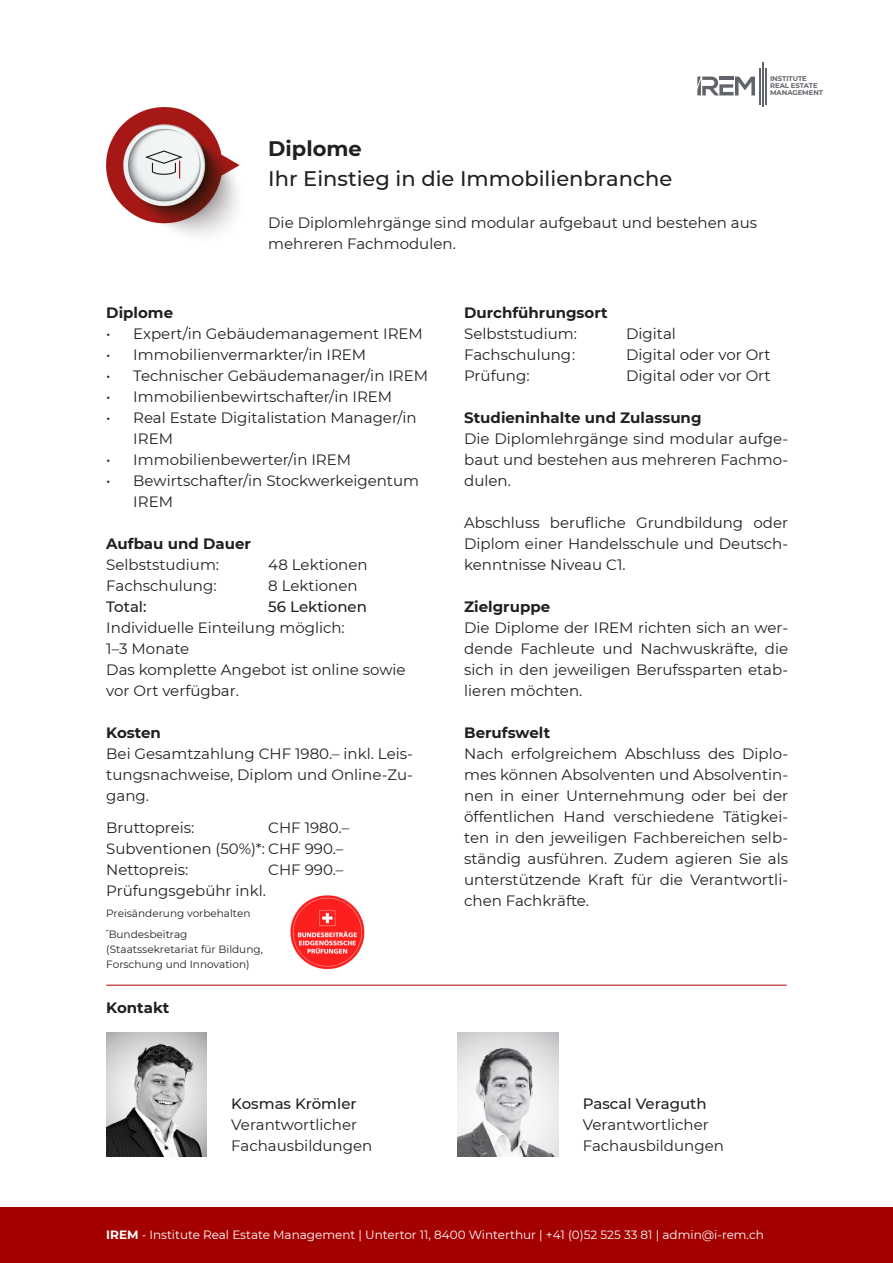
<style>
.page{position:relative;width:893px;height:1263px;background:#fff}
.page>*{position:absolute;margin:0;border:0;box-sizing:border-box;transform-origin:0 0}
.t1{font:500 21px "Montserrat";color:#231f20}
.t2{font:700 21px "Montserrat";color:#231f20}
.t3{font:15px/21px "Montserrat";color:#231f20}
.t4{font:700 15px "Montserrat";color:#231f20}
.t5{font:500 15px "Montserrat";color:#231f20}
.t6{font:12px "Montserrat";color:#fff}
.t7{font:10.5px/15px "Montserrat";color:#231f20}
.t8{font:700 6.9px/7.1px "Montserrat";color:#61656a}
.s1{font-weight:700}
</style>
<div class="page">
<div style="left:0;top:1207px;width:893px;height:56px;background:#a50000"></div>
<svg style="left:697px;top:77px;width:58px;height:18px"></svg>
<hr style="left:762px;top:62px;width:1px;height:44px;background:#61656a">
<hr style="left:765px;top:68px;width:1px;height:37px;background:#61656a">
<hr style="left:759px;top:68px;width:1px;height:37px;background:#61656a">
<img style="left:106px;top:107px;width:134px;height:128px">
<svg style="left:146px;top:150px;width:36px;height:29px"></svg>
<img style="left:106px;top:1032px;width:101px;height:125px">
<img style="left:458px;top:1032px;width:100px;height:125px">
<hr style="left:106px;top:985px;width:681px;height:1px;background:#a50000">
<img style="left:290px;top:895px;width:75px;height:75px">
<p class="t8" style="left:770px;top:75px;width:55px">INSTITUTE<br>REAL ESTATE<br>MANAGEMENT</p>
<p class="t2" style="left:268px;top:134px;width:95px">Diplome</p>
<p class="t1" style="left:268px;top:164px;width:405px">Ihr Einstieg in die Immobilienbranche</p>
<p class="t3" style="left:268px;top:212px;width:490px">Die Diplomlehrgänge sind modular aufgebaut und bestehen aus mehreren Fachmodulen.</p>
<p class="t4" style="left:106px;top:302px;width:68px">Diplome</p>
<p class="t3" style="left:106px;top:323px;width:318px">• Expert/in Gebäudemanagement IREM</p>
<p class="t3" style="left:106px;top:344px;width:261px">• Immobilienvermarkter/in IREM</p>
<p class="t3" style="left:106px;top:365px;width:323px">• Technischer Gebäudemanager/in IREM</p>
<p class="t3" style="left:106px;top:386px;width:287px">• Immobilienbewirtschafter/in IREM</p>
<p class="t3" style="left:133px;top:407px;width:285px;text-indent:-27px">• Real Estate Digitalistation Manager/in<br>IREM</p>
<p class="t3" style="left:106px;top:449px;width:246px">• Immobilienbewerter/in IREM</p>
<p class="t3" style="left:133px;top:470px;width:287px;text-indent:-27px">• Bewirtschafter/in Stockwerkeigentum<br>IREM</p>
<p class="t4" style="left:106px;top:533px;width:146px">Aufbau und Dauer</p>
<p class="t3" style="left:106px;top:554px;width:114px">Selbststudium:</p>
<p class="t3" style="left:268px;top:554px;width:101px">48 Lektionen</p>
<p class="t3" style="left:106px;top:575px;width:112px">Fachschulung:</p>
<p class="t3" style="left:268px;top:575px;width:91px">8 Lektionen</p>
<p class="t5" style="left:106px;top:596px;width:42px">Total:</p>
<p class="t5" style="left:268px;top:596px;width:100px">56 Lektionen</p>
<p class="t3" style="left:106px;top:617px;width:240px">Individuelle Einteilung möglich:<br>1–3 Monate</p>
<p class="t3" style="left:106px;top:659px;width:301px">Das komplette Angebot ist online sowie vor Ort verfügbar.</p>
<p class="t4" style="left:106px;top:722px;width:56px">Kosten</p>
<p class="t3" style="left:106px;top:743px;width:308px;text-align:justify">Bei Gesamtzahlung CHF 1980.– inkl. Leis&shy;tungsnachweise, Diplom und Online-Zu&shy;gang.</p>
<p class="t3" style="left:106px;top:816px;width:90px">Bruttopreis:</p>
<p class="t3" style="left:268px;top:816px;width:82px">CHF 1980.–</p>
<p class="t3" style="left:106px;top:837px;width:239px">Subventionen (50%)*: CHF 990.–</p>
<p class="t3" style="left:106px;top:858px;width:83px">Nettopreis:</p>
<p class="t3" style="left:268px;top:858px;width:77px">CHF 990.–</p>
<p class="t3" style="left:106px;top:879px;width:161px">Prüfungsgebühr inkl.</p>
<p class="t7" style="left:106px;top:905px;width:146px">Preisänderung vorbehalten</p>
<p class="t7" style="left:106px;top:926px;width:158px"><sup>*</sup>Bundesbeitrag (Staatssekretariat für Bildung,<br>Forschung und Innovation)</p>
<p class="t4" style="left:106px;top:997px;width:65px">Kontakt</p>
<p class="t5" style="left:231px;top:1093px;width:127px">Kosmas Krömler</p>
<p class="t3" style="left:231px;top:1113px;width:143px">Verantwortlicher<br>Fachausbildungen</p>
<p class="t4" style="left:464px;top:302px;width:145px">Durchführungsort</p>
<p class="t3" style="left:464px;top:323px;width:114px">Selbststudium:</p>
<p class="t3" style="left:626px;top:323px;width:51px">Digital</p>
<p class="t3" style="left:464px;top:344px;width:113px">Fachschulung:</p>
<p class="t3" style="left:626px;top:344px;width:146px">Digital oder vor Ort</p>
<p class="t3" style="left:464px;top:365px;width:67px">Prüfung:</p>
<p class="t3" style="left:626px;top:365px;width:146px">Digital oder vor Ort</p>
<p class="t4" style="left:464px;top:407px;width:239px">Studieninhalte und Zulassung</p>
<p class="t3" style="left:464px;top:428px;width:325px;text-align:justify">Die Diplomlehrgänge sind modular aufge&shy;baut und bestehen aus mehreren Fachmo&shy;dulen.</p>
<p class="t3" style="left:464px;top:512px;width:325px;text-align:justify">Abschluss berufliche Grundbildung oder Diplom einer Handelsschule und Deutsch&shy;kenntnisse Niveau C1.</p>
<p class="t4" style="left:464px;top:596px;width:87px">Zielgruppe</p>
<p class="t3" style="left:464px;top:617px;width:325px;text-align:justify">Die Diplome der IREM richten sich an wer&shy;dende Fachleute und Nachwuskräfte, die sich in den jeweiligen Berufssparten etab&shy;lieren möchten.</p>
<p class="t4" style="left:464px;top:722px;width:88px">Berufswelt</p>
<p class="t3" style="left:464px;top:743px;width:325px;text-align:justify">Nach erfolgreichem Abschluss des Diplo&shy;mes können Absolventen und Absolventin&shy;nen in einer Unternehmung oder bei der öffentlichen Hand verschiedene Tätigkei&shy;ten in den jeweiligen Fachbereichen selb&shy;ständig ausführen. Zudem agieren Sie als unterstützende Kraft für die Verantwortli&shy;chen Fachkräfte.</p>
<p class="t5" style="left:583px;top:1093px;width:125px">Pascal Veraguth</p>
<p class="t3" style="left:583px;top:1113px;width:143px">Verantwortlicher<br>Fachausbildungen</p>
<p class="t6" style="left:106px;top:1227px;width:659px"><span class="s1">IREM</span> - Institute Real Estate Management | Untertor 11, 8400 Winterthur | +41 (0)52 525 33 81 | admin@i-rem.ch</p>
</div>
